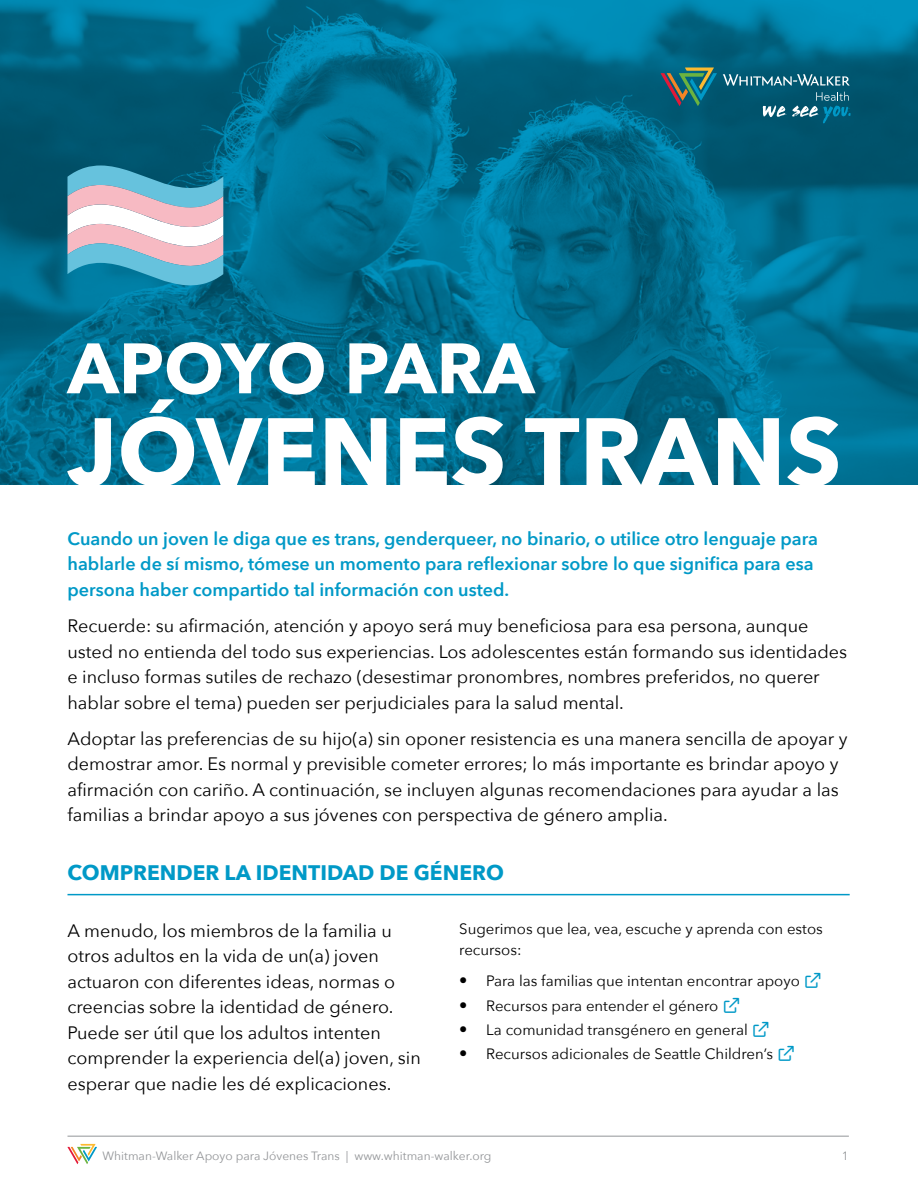
<style>
.page{position:relative;width:918px;height:1188px;background:#fff}
.page>*{position:absolute;margin:0;border:0;box-sizing:border-box;transform-origin:0 0}
.t1{font:700 94.5px "Avenir Next";color:#fff}
.t2{font:700 70.5px "Avenir Next";color:#fff}
.t3{font:700 21px "Avenir Next";color:#0099c7}
.t4{font:18px/25.5px "Avenir Next";color:#000}
.t5{font:600 18px/25.5px "Avenir Next";color:#0099c7}
.t6{font:15px/21px "Avenir Next";color:#000}
.t7{font:12px "Avenir Next";color:#939598}
.s1{font-size:16.5px}
</style>
<div class="page">
<hr style="left:68px;top:1136px;width:781px;height:1px;background:#939598">
<svg style="left:67px;top:1144px;width:30px;height:20px"></svg>
<img style="left:0;top:0;width:918px;height:485px">
<svg style="left:67px;top:165px;width:156px;height:121px;background:#96b5c7"></svg>
<hr style="left:68px;top:894px;width:782px;height:1px;background:#0099c7">
<svg style="left:723px;top:74px;width:127px;height:12px;background:#488598"></svg>
<svg style="left:661px;top:68px;width:56px;height:38px;background:#356d6b"></svg>
<svg style="left:763px;top:105px;width:23px;height:12px"></svg>
<svg style="left:792px;top:92px;width:58px;height:31px;background:#1d6e86"></svg>
<h2 class="t2" style="left:68px;top:308px;width:469px">APOYO PARA</h2>
<h1 class="t1" style="left:68px;top:370px;width:776px">JÓVENES TRANS</h1>
<p class="t5" style="left:68px;top:525px;width:752px">Cuando un joven le diga que es trans, genderqueer, no binario, o utilice otro lenguaje para hablarle de sí mismo, tómese un momento para reflexionar sobre lo que significa para esa persona haber compartido tal información con usted.</p>
<p class="t4" style="left:68px;top:612px;width:781px">Recuerde: su afirmación, atención y apoyo será muy beneficiosa para esa persona, aunque usted no entienda del todo sus experiencias. Los adolescentes están formando sus identidades e incluso formas sutiles de rechazo (desestimar pronombres, nombres preferidos, no querer hablar sobre el tema) pueden ser perjudiciales para la salud mental.</p>
<p class="t4" style="left:68px;top:725px;width:782px">Adoptar las preferencias de su hijo(a) sin oponer resistencia es una manera sencilla de apoyar y demostrar amor. Es normal y previsible cometer errores; lo más importante es brindar apoyo y afirmación con cariño. A continuación, se incluyen algunas recomendaciones para ayudar a las familias a brindar apoyo a sus jóvenes con perspectiva de género amplia.</p>
<p class="t3" style="left:68px;top:855px;width:438px">COMPRENDER LA IDENTIDAD DE GÉNERO</p>
<p class="t4" style="left:68px;top:917px;width:355px">A menudo, los miembros de la familia u otros adultos en la vida de un(a) joven actuaron con diferentes ideas, normas o creencias sobre la identidad de género.<br>Puede ser útil que los adultos intenten comprender la experiencia del(a) joven, sin esperar que nadie les dé explicaciones.</p>
<p class="t6" style="left:459px;top:917px;width:365px">Sugerimos que lea, vea, escuche y aprenda con estos recursos:</p>
<p class="t6" style="left:459px;top:970px;width:342px"><span class="s1">•</span> Para las familias que intentan encontrar apoyo</p>
<p class="t6" style="left:459px;top:994px;width:261px"><span class="s1">•</span> Recursos para entender el género</p>
<p class="t6" style="left:459px;top:1018px;width:290px"><span class="s1">•</span> La comunidad transgénero en general</p>
<p class="t6" style="left:459px;top:1043px;width:315px"><span class="s1">•</span> Recursos adicionales de Seattle Children’s</p>
<p class="t7" style="left:103px;top:1146px;width:390px">Whitman-Walker Apoyo para Jóvenes Trans | www.whitman-walker.org</p>
<p class="t7" style="left:842px;top:1146px;width:8px">1</p>
</div>
